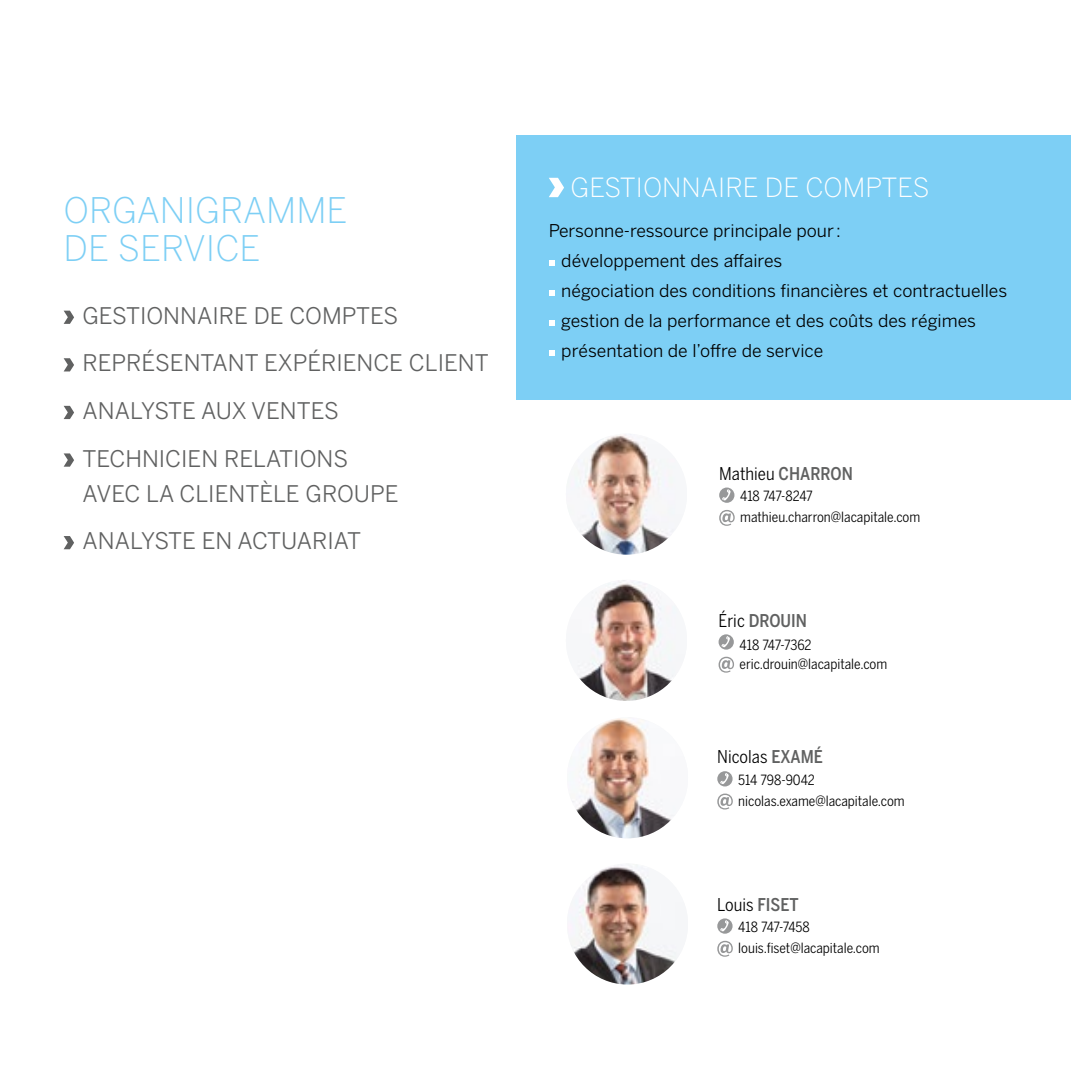
<style>
.page{position:relative;width:1071px;height:1071px;background:#fff}
.page>*{position:absolute;margin:0;border:0;box-sizing:border-box;transform-origin:0 0}
.t1{font:300 35px/38.5px "Benton Sans";color:#7dcff5}
.t2{font:300 26.25px "Benton Sans";color:#fff}
.t3{font:22.75px/47.6px "Benton Sans";color:#606161}
.t4{font:17.5px/30.1px "Benton Sans";color:#000}
.t5{font:17.5px "Benton Sans Cond";color:#000}
.t6{font:500 17.5px "Benton Sans Cond";color:#606161}
.t7{font:14px/21.3px "Benton Sans Cond";color:#000}
.s1{font-weight:500;color:#606161}
.s2{font-weight:400;color:#000}
</style>
<div class="page">
<div style="left:517px;top:135px;width:554px;height:264px;background:#7dcff5"></div>
<svg style="left:64px;top:311px;width:10px;height:13px"></svg>
<svg style="left:64px;top:358px;width:10px;height:13px"></svg>
<svg style="left:64px;top:406px;width:10px;height:13px"></svg>
<svg style="left:64px;top:453px;width:10px;height:14px"></svg>
<svg style="left:64px;top:536px;width:10px;height:13px"></svg>
<svg style="left:549px;top:260px;width:5px;height:5px"></svg>
<svg style="left:549px;top:290px;width:5px;height:5px"></svg>
<svg style="left:549px;top:320px;width:5px;height:5px"></svg>
<svg style="left:549px;top:350px;width:5px;height:5px"></svg>
<svg style="left:719px;top:634px;width:15px;height:16px"></svg>
<svg style="left:721px;top:636px;width:9px;height:11px"></svg>
<svg style="left:719px;top:657px;width:15px;height:16px"></svg>
<svg style="left:549px;top:178px;width:15px;height:19px"></svg>
<svg style="left:717px;top:918px;width:16px;height:16px"></svg>
<svg style="left:720px;top:920px;width:9px;height:11px"></svg>
<svg style="left:717px;top:941px;width:16px;height:16px"></svg>
<div style="left:719px;top:488px;width:15px;height:15px;background:#979899;border-radius:50%"></div>
<svg style="left:722px;top:489px;width:9px;height:11px"></svg>
<svg style="left:719px;top:510px;width:16px;height:16px"></svg>
<svg style="left:717px;top:771px;width:16px;height:15px"></svg>
<svg style="left:720px;top:773px;width:9px;height:11px"></svg>
<svg style="left:717px;top:794px;width:16px;height:16px"></svg>
<img style="left:566px;top:434px;width:121px;height:121px;border-radius:61px">
<img style="left:567px;top:717px;width:121px;height:121px;border-radius:61px">
<img style="left:566px;top:580px;width:121px;height:121px;border-radius:61px">
<img style="left:567px;top:864px;width:121px;height:121px;border-radius:61px">
<h1 class="t1" style="left:64px;top:190px;width:285px">ORGANIGRAMME<br>DE SERVICE</h1>
<h3 class="t3" style="left:83px;top:292px;width:408px">GESTIONNAIRE DE COMPTES<br>REPRÉSENTANT EXPÉRIENCE CLIENT<br>ANALYSTE AUX VENTES<br>TECHNICIEN RELATIONS</h3>
<h3 class="t3" style="left:83px;top:469px;width:317px">AVEC LA CLIENTÈLE GROUPE<br>ANALYSTE EN ACTUARIAT</h3>
<h2 class="t2" style="left:571px;top:172px;width:360px">GESTIONNAIRE DE COMPTES</h2>
<p class="t4" style="left:561px;top:215px;width:447px;text-indent:-13px">Personne-ressource principale pour:<br>développement des affaires<br>négociation des conditions financières et contractuelles gestion de la performance et des coûts des régimes présentation de l’offre de service</p>
<p class="t5" style="left:719px;top:463px;width:135px">Mathieu <span class="s1">CHARRON</span></p>
<p class="t7" style="left:740px;top:485px;width:182px">418 747-8247 mathieu.charron@lacapitale.com</p>
<p class="t6" style="left:719px;top:610px;width:90px"><span class="s2">Éric</span> DROUIN</p>
<p class="t7" style="left:740px;top:635px;width:149px;line-height:19.6px">418 747-7362 eric.drouin@lacapitale.com</p>
<p class="t5" style="left:717px;top:747px;width:107px">Nicolas <span class="s1">EXAMÉ</span></p>
<p class="t7" style="left:738px;top:769px;width:168px">514 798-9042 nicolas.exame@lacapitale.com</p>
<p class="t5" style="left:717px;top:894px;width:83px">Louis <span class="s1">FISET</span></p>
<p class="t7" style="left:738px;top:916px;width:143px">418 747-7458 louis.fiset@lacapitale.com</p>
</div>
